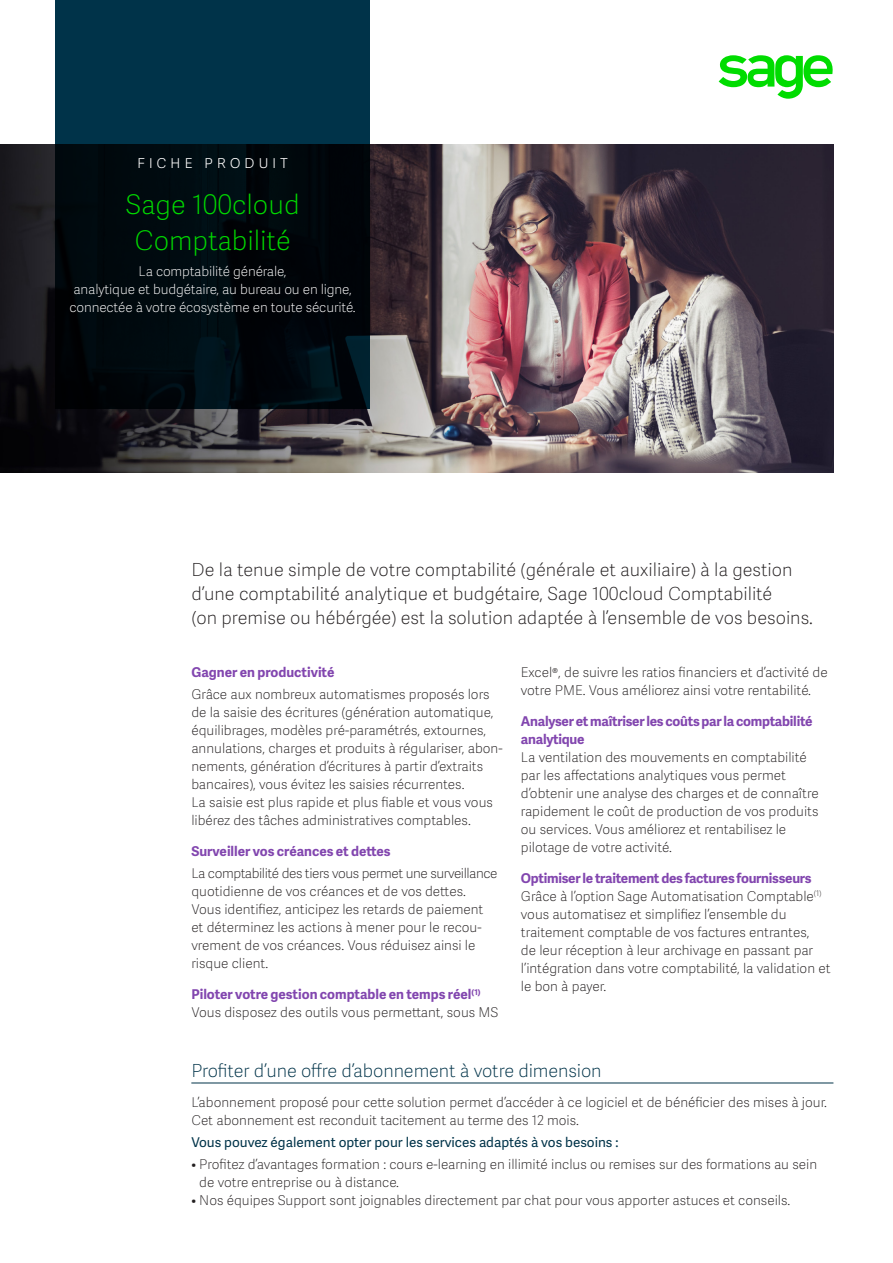
<style>
.page{position:relative;width:893px;height:1263px;background:#fff}
.page>*{position:absolute;margin:0;border:0;box-sizing:border-box;transform-origin:0 0}
.Ligne_titre__gauche{font:27px/36px "Adelle Sans SAGE Th";color:#00dc00;text-align:center}
.Chapo_Mid_Cyan{font:18px/24px "Adelle Sans SAGE Th";color:#231f20}
.Intro_SubHead_2{font:18px "Adelle Sans SAGE Th";letter-spacing:-.005em;color:#003349}
.Boxed_Title___LongFo{font:18px "Adelle Sans SAGE Th";letter-spacing:.2em;color:#fff}
.Body_8pt{font:13.5px/18px "Adelle Sans SAGE Th";color:#231f20}
.Body_verso_8_5pt_puc{font:13.5px/18px "Adelle Sans SAGE Th";color:#231f20}
.Titre_header_Mid_Cya{font:13.5px/18px "Adelle Sans SAGE Th";letter-spacing:-.01em;color:#fff;text-align:center}
.Body_8pt-2{font:700 13.5px/18px "Adelle Sans SAGE";letter-spacing:-.02em;color:#8246af}
.Body_8pt-3{font:700 13.5px "Adelle Sans SAGE";color:#8246af}
.Body_verso_8_5pt_puc-2{font:13.5px "Adelle Sans SAGE";color:#003349}
.Intertitre_bleu_rect{font:700 13.5px "Adelle Sans SAGE";color:#8246af}
</style>
<div class="page">
<hr style="left:191px;top:1083px;width:642px;height:1px;background:#003349">
<img style="left:0;top:145px;width:833px;height:327px">
<svg style="left:719px;top:55px;width:114px;height:44px"></svg>
<svg style="left:55px;top:0;width:315px;height:408px;background:#001722"></svg>
<p class="Boxed_Title___LongFo" style="left:137px;top:148px;width:152px">fiche produit</p>
<p class="Ligne_titre__gauche" style="left:125px;top:185px;width:176px">Sage 100cloud<br>Comptabilité</p>
<p class="Titre_header_Mid_Cya" style="left:69px;top:262px;width:288px">La comptabilité générale,<br>analytique et budgétaire, au bureau ou en ligne, connectée à votre écosystème en toute sécurité.</p>
<p class="Chapo_Mid_Cyan" style="left:191px;top:557px;width:623px">De la tenue simple de votre comptabilité (générale et auxiliaire) à la gestion d’une comptabilité analytique et budgétaire, Sage 100cloud Comptabilité<br>(on premise ou hébérgée) est la solution adaptée à l’ensemble de vos besoins.</p>
<p class="Intertitre_bleu_rect" style="left:191px;top:662px;width:145px">Gagner en productivité</p>
<p class="Body_8pt" style="left:191px;top:685px;width:313px">Grâce aux nombreux automatismes proposés lors de la saisie des écritures (génération automatique, équilibrages, modèles pré-paramétrés, extournes, annulations, charges et produits à régulariser, abon&shy;nements, génération d’écritures à partir d’extraits bancaires), vous évitez les saisies récurrentes.</p>
<p class="Body_8pt" style="left:191px;top:793px;width:303px">La saisie est plus rapide et plus fiable et vous vous libérez des tâches administratives comptables.</p>
<p class="Body_8pt-3" style="left:191px;top:841px;width:201px">Surveiller vos créances et dettes</p>
<p class="Body_8pt" style="left:191px;top:864px;width:308px">La comptabilité des tiers vous permet une surveillance quotidienne de vos créances et de vos dettes.<br>Vous identifiez, anticipez les retards de paiement et déterminez les actions à mener pour le recou&shy;vrement de vos créances. Vous réduisez ainsi le risque client.</p>
<p class="Body_8pt-3" style="left:191px;top:984px;width:291px">Piloter votre gestion comptable en temps réel<sup>(1)</sup></p>
<p class="Body_8pt" style="left:191px;top:1003px;width:308px">Vous disposez des outils vous permettant, sous MS</p>
<p class="Body_8pt" style="left:521px;top:663px;width:308px">Excel®, de suivre les ratios financiers et d’activité de votre PME. Vous améliorez ainsi votre rentabilité.</p>
<p class="Body_8pt-2" style="left:521px;top:711px;width:293px">Analyser et maîtriser les coûts par la comptabilité analytique</p>
<p class="Body_8pt" style="left:521px;top:747px;width:299px">La ventilation des mouvements en comptabilité par les affectations analytiques vous permet d’obtenir une analyse des charges et de connaître rapidement le coût de production de vos produits ou services. Vous améliorez et rentabilisez le pilotage de votre activité.</p>
<p class="Body_8pt-2" style="left:521px;top:868px;width:292px">Optimiser le traitement des factures fournisseurs</p>
<p class="Body_8pt" style="left:521px;top:886px;width:311px">Grâce à l’option Sage Automatisation Comptable<sup>(1) </sup>vous automatisez et simplifiez l’ensemble du traitement comptable de vos factures entrantes,<br>de leur réception à leur archivage en passant par l’intégration dans votre comptabilité, la validation et le bon à payer.</p>
<p class="Intro_SubHead_2" style="left:191px;top:1058px;width:412px">Profiter d’une offre d’abonnement à votre dimension</p>
<p class="Body_verso_8_5pt_puc" style="left:191px;top:1092px;width:637px">L’abonnement proposé pour cette solution permet d’accéder à ce logiciel et de bénéficier des mises à jour.<br>Cet abonnement est reconduit tacitement au terme des 12 mois.</p>
<p class="Body_verso_8_5pt_puc-2" style="left:191px;top:1132px;width:429px">Vous pouvez également opter pour les services adaptés à vos besoins :</p>
<p class="Body_verso_8_5pt_puc" style="left:199px;top:1155px;width:619px;text-indent:-8px">• Profitez d’avantages formation : cours e-learning en illimité inclus ou remises sur des formations au sein de votre entreprise ou à distance.</p>
<p class="Body_verso_8_5pt_puc" style="left:191px;top:1191px;width:600px">• Nos équipes Support sont joignables directement par chat pour vous apporter astuces et conseils.</p>
</div>
